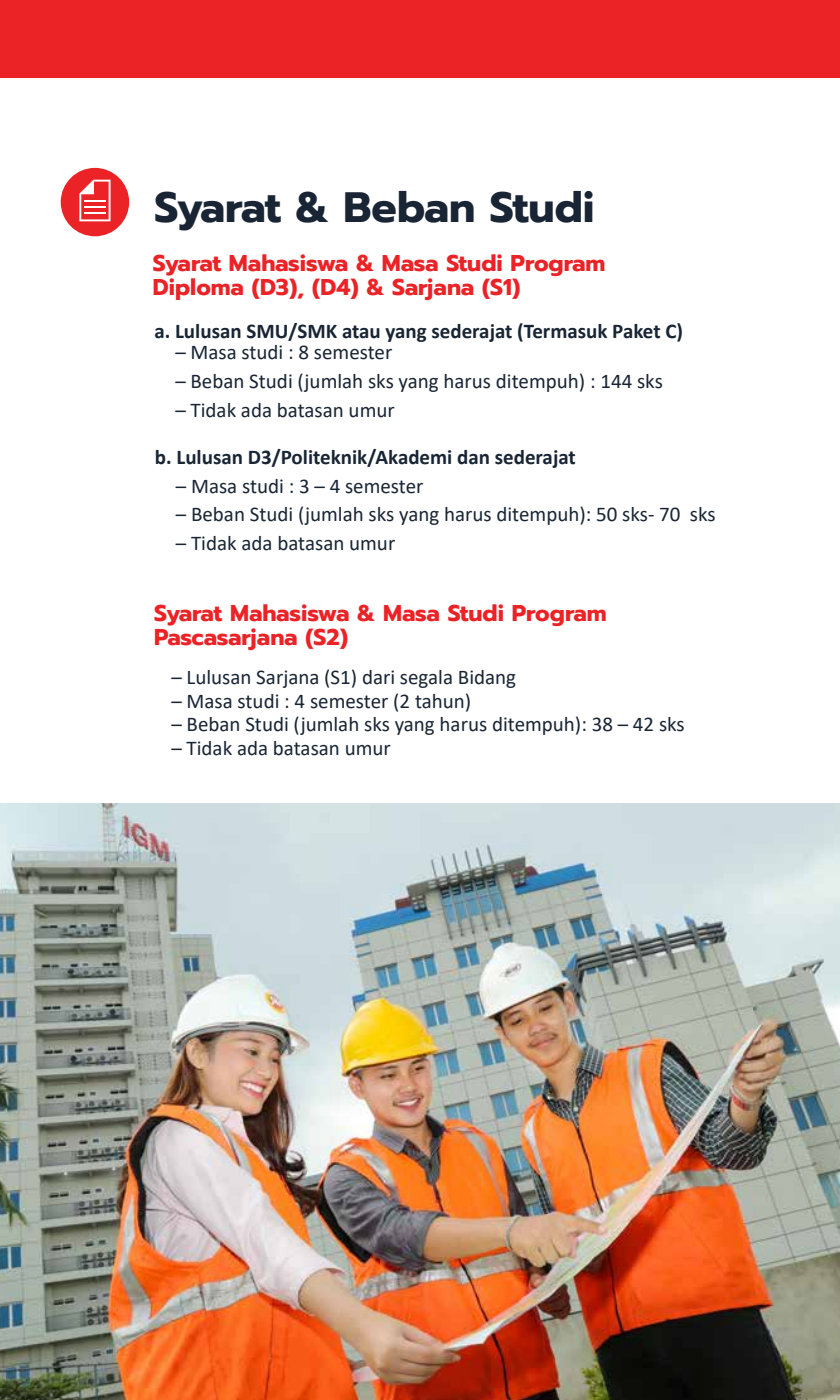
<style>
.page{position:relative;width:840px;height:1400px;background:#fff}
.page>*{position:absolute;margin:0;border:0;box-sizing:border-box;transform-origin:0 0}
.t1{font:700 42.35px "Prompt";letter-spacing:-.005em;color:#192534}
.t2{font:700 22.75px/23.8px "Prompt";letter-spacing:-.005em;color:#eb2226}
.t3{font:21px "Calibri";color:#192534}
.t4{font:700 21px "Calibri";color:#192534}
</style>
<div class="page">
<div style="left:0;top:0;width:840px;height:78px;background:#eb2226"></div>
<div style="left:61px;top:168px;width:68px;height:68px;background:#eb2226;border-radius:50%"></div>
<svg style="left:79px;top:180px;width:32px;height:41px"></svg>
<img style="left:0;top:803px;width:840px;height:597px">
<h1 class="t1" style="left:154px;top:176px;width:442px">Syarat &amp; Beban Studi</h1>
<p class="t2" style="left:153px;top:251px;width:454px">Syarat Mahasiswa &amp; Masa Studi Program<br>Diploma (D3), (D4) &amp; Sarjana (S1)</p>
<p class="t4" style="left:154px;top:316px;width:530px">a. Lulusan SMU/SMK atau yang sederajat (Termasuk Paket C)</p>
<p class="t3" style="left:175px;top:338px;width:219px">– Masa studi : 8 semester</p>
<p class="t3" style="left:175px;top:367px;width:489px">– Beban Studi (jumlah sks yang harus ditempuh) : 144 sks</p>
<p class="t3" style="left:175px;top:395px;width:221px">– Tidak ada batasan umur</p>
<p class="t4" style="left:155px;top:442px;width:422px">b. Lulusan D3/Politeknik/Akademi dan sederajat</p>
<p class="t3" style="left:176px;top:471px;width:249px">– Masa studi : 3 – 4 semester</p>
<p class="t3" style="left:176px;top:500px;width:541px">– Beban Studi (jumlah sks yang harus ditempuh): 50 sks- 70 sks</p>
<p class="t3" style="left:176px;top:528px;width:221px">– Tidak ada batasan umur</p>
<p class="t2" style="left:154px;top:601px;width:454px">Syarat Mahasiswa &amp; Masa Studi Program<br>Pascasarjana (S2)</p>
<p class="t3" style="left:171px;top:663px;width:346px">– Lulusan Sarjana (S1) dari segala Bidang</p>
<p class="t3" style="left:171px;top:686px;width:301px">– Masa studi : 4 semester (2 tahun)</p>
<p class="t3" style="left:171px;top:710px;width:515px">– Beban Studi (jumlah sks yang harus ditempuh): 38 – 42 sks</p>
<p class="t3" style="left:171px;top:733px;width:221px">– Tidak ada batasan umur</p>
</div>
